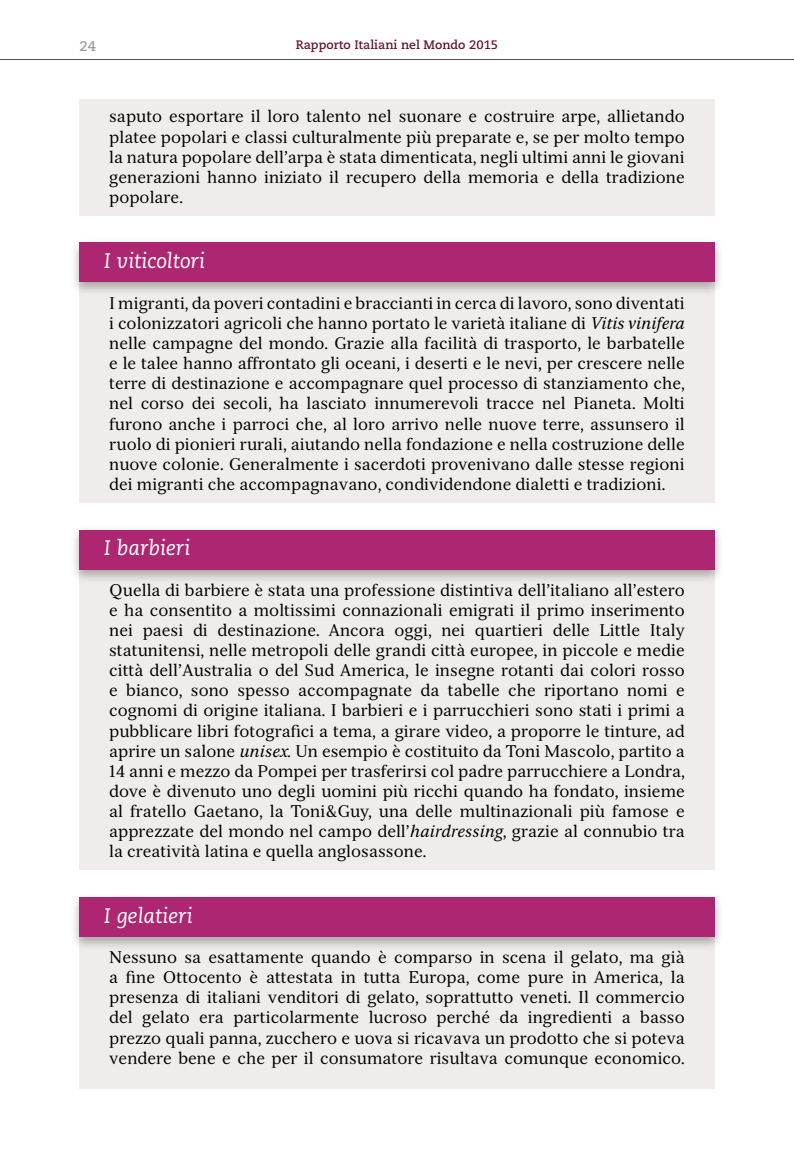
<style>
.page{position:relative;width:794px;height:1166px;background:#fff}
.page>*{position:absolute;margin:0;border:0;box-sizing:border-box;transform-origin:0 0}
.t1{font:italic 21px "Caecilia LT Std";color:#fff}
.t2{font:16.62px/20.1px "Serif 12 Beta";color:#000;text-align:justify}
.t3{font:700 14px "Caecilia LT Std";color:#9d9d9c}
.t4{font:700 12.25px "Caecilia LT Std";color:#661736}
.s1{font-style:italic}
</style>
<div class="page">
<hr style="left:0;top:59px;width:794px;height:1px;background:#000">
<div style="left:79px;top:897px;width:635px;height:191px;background:#efeceb"></div>
<div style="left:70px;top:892px;width:654px;height:59px;background:#000;opacity:.3"></div>
<div style="left:79px;top:897px;width:635px;height:39px;background:#ac2671"></div>
<div style="left:79px;top:99px;width:635px;height:117px;background:#efeceb"></div>
<div style="left:79px;top:530px;width:635px;height:339px;background:#efeceb"></div>
<div style="left:70px;top:525px;width:654px;height:59px;background:#000;opacity:.3"></div>
<div style="left:79px;top:530px;width:635px;height:39px;background:#ac2671"></div>
<div style="left:79px;top:242px;width:635px;height:260px;background:#efeceb"></div>
<div style="left:70px;top:237px;width:654px;height:59px;background:#000;opacity:.3"></div>
<div style="left:79px;top:242px;width:635px;height:40px;background:#ac2671"></div>
<p class="t3" style="left:79px;top:38px;width:18px">24</p>
<p class="t4" style="left:296px;top:38px;width:204px">Rapporto Italiani nel Mondo 2015</p>
<p class="t2" style="left:109px;top:107px;width:577px">saputo esportare il loro talento nel suonare e costruire arpe, allietando platee popolari e classi culturalmente più preparate e, se per molto tempo la natura popolare dell’arpa è stata dimenticata, negli ultimi anni le giovani generazioni hanno iniziato il recupero della memoria e della tradizione popolare.</p>
<p class="t1" style="left:104px;top:249px;width:102px">I viticoltori</p>
<p class="t2" style="left:109px;top:293px;width:577px">I migranti, da poveri contadini e braccianti in cerca di lavoro, sono diventati i colonizzatori agricoli che hanno portato le varietà italiane di <span class="s1">Vitis vinifera </span>nelle campagne del mondo. Grazie alla facilità di trasporto, le barbatelle e le talee hanno affrontato gli oceani, i deserti e le nevi, per crescere nelle terre di destinazione e accompagnare quel processo di stanziamento che, nel corso dei secoli, ha lasciato innumerevoli tracce nel Pianeta. Molti furono anche i parroci che, al loro arrivo nelle nuove terre, assunsero il ruolo di pionieri rurali, aiutando nella fondazione e nella costruzione delle nuove colonie. Generalmente i sacerdoti provenivano dalle stesse regioni dei migranti che accompagnavano, condividendone dialetti e tradizioni.</p>
<p class="t1" style="left:104px;top:536px;width:87px">I barbieri</p>
<p class="t2" style="left:109px;top:580px;width:577px">Quella di barbiere è stata una professione distintiva dell’italiano all’estero e ha consentito a moltissimi connazionali emigrati il primo inserimento nei paesi di destinazione. Ancora oggi, nei quartieri delle Little Italy statunitensi, nelle metropoli delle grandi città europee, in piccole e medie città dell’Australia o del Sud America, le insegne rotanti dai colori rosso e bianco, sono spesso accompagnate da tabelle che riportano nomi e cognomi di origine italiana. I barbieri e i parrucchieri sono stati i primi a pubblicare libri fotografici a tema, a girare video, a proporre le tinture, ad aprire un salone <span class="s1">unisex.</span> Un esempio è costituito da Toni Mascolo, partito a 14 anni e mezzo da Pompei per trasferirsi col padre parrucchiere a Londra, dove è divenuto uno degli uomini più ricchi quando ha fondato, insieme al fratello Gaetano, la Toni&amp;Guy, una delle multinazionali più famose e apprezzate del mondo nel campo dell’<span class="s1">hairdressing</span>, grazie al connubio tra la creatività latina e quella anglosassone.</p>
<p class="t1" style="left:104px;top:903px;width:90px">I gelatieri</p>
<p class="t2" style="left:109px;top:947px;width:577px">Nessuno sa esattamente quando è comparso in scena il gelato, ma già a fine Ottocento è attestata in tutta Europa, come pure in America, la presenza di italiani venditori di gelato, soprattutto veneti. Il commercio del gelato era particolarmente lucroso perché da ingredienti a basso prezzo quali panna, zucchero e uova si ricavava un prodotto che si poteva vendere bene e che per il consumatore risultava comunque economico.</p>
</div>
